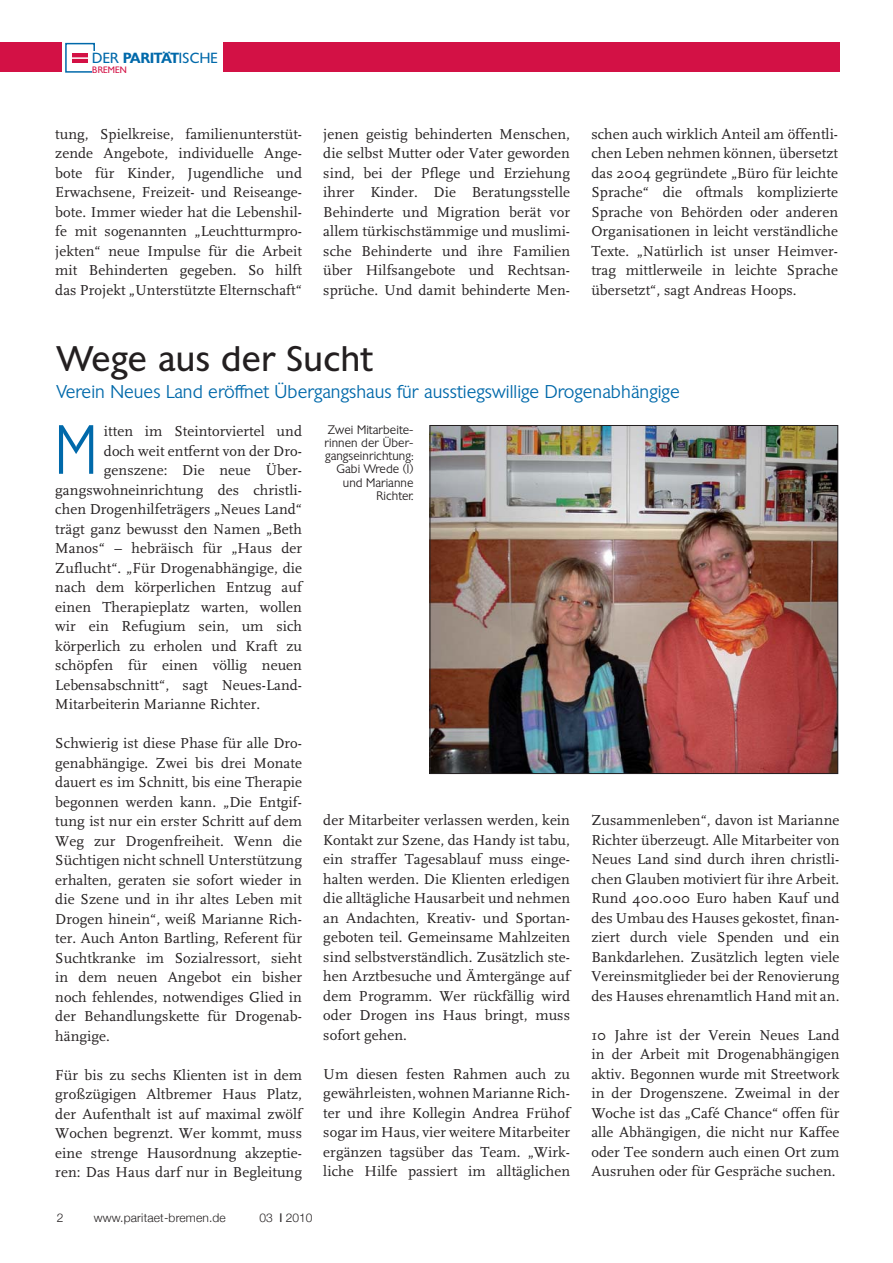
<style>
.page{position:relative;width:893px;height:1263px;background:#fff}
.page>*{position:absolute;margin:0;border:0;box-sizing:border-box;transform-origin:0 0}
.t1{font:300 67.5px "Chantilly";color:#0069aa;scale:.8 1}
.t2{font:34.5px "Chantilly";letter-spacing:.015em;color:#231f20}
.t3{font:300 18px "Chantilly";letter-spacing:.005em;color:#0069aa}
.t4{font:15px/19.5px "FF Scala";letter-spacing:.005em;color:#231f20;text-align:justify}
.t5{font:14.25px "Chantilly";letter-spacing:.02em;color:#0069aa}
.t6{font:300 12px/13.2px "Chantilly";letter-spacing:.005em;color:#231f20;text-align:right}
.t7{font:300 12px "Helvetica Neue";letter-spacing:.015em;color:#231f20}
.t8{font:9px "Chantilly";letter-spacing:.015em;color:#d31145}
.s1{font-weight:600}
.s2{font-family:"Chantilly";font-weight:400}
</style>
<div class="page">
<div style="left:0;top:43px;width:839px;height:29px;background:#d31145"></div>
<div style="left:62px;top:41px;width:160px;height:36px;background:#fff"></div>
<div style="left:65px;top:43px;width:30px;height:30px;border:2px solid #0069aa"></div>
<div style="left:72px;top:53px;width:16px;height:10px;background:#d31145"></div>
<div style="left:92px;top:51px;width:128px;height:25px;background:#fff"></div>
<hr style="left:69px;top:57px;width:20px;height:2px;background:#fff">
<img style="left:431px;top:427px;width:405px;height:345px">
<div style="left:429px;top:425px;width:409px;height:349px;border:1px solid #231f20"></div>
<p class="t5" style="left:92px;top:53px;width:127px">DER <span class="s1">PARITÄT</span>ISCHE</p>
<p class="t8" style="left:92px;top:66px;width:36px">BREMEN</p>
<p class="t4" style="left:55px;top:125px;width:248px">tung, Spielkreise, familienunterstüt&shy;zende Angebote, individuelle Ange&shy;bote für Kinder, Jugendliche und Erwachsene, Freizeit- und Reiseange&shy;bote. Immer wieder hat die Lebenshil&shy;fe mit sogenannten „Leuchtturmpro&shy;jekten“ neue Impulse für die Arbeit mit Behinderten gegeben. So hilft das Projekt „Unterstützte Elternschaft“</p>
<p class="t4" style="left:323px;top:125px;width:248px">jenen geistig behinderten Menschen, die selbst Mutter oder Vater geworden sind, bei der Pflege und Erziehung ihrer Kinder. Die Beratungsstelle Behinderte und Migration berät vor allem türkischstämmige und muslimi&shy;sche Behinderte und ihre Familien über Hilfsangebote und Rechtsan&shy;sprüche. Und damit behinderte Men-</p>
<p class="t4" style="left:591px;top:125px;width:248px">schen auch wirklich Anteil am öffentli&shy;chen Leben nehmen können, übersetzt das 2004 gegründete „Büro für leichte Sprache“ die oftmals komplizierte Sprache von Behörden oder anderen Organisationen in leicht verständliche Texte. „Natürlich ist unser Heimver&shy;trag mittlerweile in leichte Sprache übersetzt“, sagt Andreas Hoops.</p>
<h2 class="t2" style="left:57px;top:346px;width:317px">Wege aus der Sucht</h2>
<p class="t3" style="left:57px;top:385px;width:624px">Verein Neues Land eröffnet Übergangshaus für ausstiegswillige Drogenabhängige</p>
<h1 class="t1" style="left:55px;top:425px;width:53px">M</h1>
<p class="t4" style="left:104px;top:423px;width:199px">itten im Steintorviertel und</p>
<p class="t4" style="left:104px;top:443px;width:199px">doch weit entfernt von der Dro-</p>
<p class="t4" style="left:104px;top:462px;width:199px">genszene: Die neue Über-</p>
<p class="t4" style="left:55px;top:482px;width:248px">gangswohneinrichtung des christli-</p>
<p class="t4" style="left:55px;top:501px;width:248px">chen Drogenhilfeträgers „Neues Land“</p>
<p class="t4" style="left:55px;top:521px;width:248px">trägt ganz bewusst den Namen „Beth</p>
<p class="t4" style="left:55px;top:540px;width:248px">Manos“ – hebräisch für „Haus der</p>
<p class="t4" style="left:55px;top:560px;width:248px">Zuflucht“. „Für Drogenabhängige, die</p>
<p class="t4" style="left:55px;top:579px;width:248px">nach dem körperlichen Entzug auf</p>
<p class="t4" style="left:55px;top:599px;width:248px">einen Therapieplatz warten, wollen</p>
<p class="t4" style="left:55px;top:618px;width:248px">wir ein Refugium sein, um sich</p>
<p class="t4" style="left:55px;top:638px;width:248px">körperlich zu erholen und Kraft zu</p>
<p class="t4" style="left:55px;top:657px;width:248px">schöpfen für einen völlig neuen</p>
<p class="t4" style="left:55px;top:677px;width:248px">Lebensabschnitt“, sagt Neues-Land-</p>
<p class="t4" style="left:55px;top:696px;width:206px">Mitarbeiterin Marianne Richter.</p>
<p class="t4" style="left:55px;top:735px;width:248px">Schwierig ist diese Phase für alle Dro&shy;genabhängige. Zwei bis drei Monate dauert es im Schnitt, bis eine Therapie begonnen werden kann. „Die Entgif&shy;tung ist nur ein erster Schritt auf dem Weg zur Drogenfreiheit. Wenn die Süchtigen nicht schnell Unterstützung erhalten, geraten sie sofort wieder in die Szene und in ihr altes Leben mit Drogen hinein“, weiß Marianne Rich&shy;ter. Auch Anton Bartling, Referent für Suchtkranke im Sozialressort, sieht in dem neuen Angebot ein bisher noch fehlendes, notwendiges Glied in der Behandlungskette für Drogenab&shy;hängige.</p>
<p class="t4" style="left:55px;top:1067px;width:248px">Für bis zu sechs Klienten ist in dem großzügigen Altbremer Haus Platz, der Aufenthalt ist auf maximal zwölf Wochen begrenzt. Wer kommt, muss eine strenge Hausordnung akzeptie&shy;ren: Das Haus darf nur in Begleitung</p>
<p class="t6" style="left:324px;top:424px;width:91px">Zwei Mitarbeite&shy;rinnen der Über&shy;gangseinrichtung:<br>Gabi Wrede (l) und Marianne<br>Richter.</p>
<p class="t4" style="left:323px;top:812px;width:248px">der Mitarbeiter verlassen werden, kein Kontakt zur Szene, das Handy ist tabu, ein straffer Tagesablauf muss einge&shy;halten werden. Die Klienten erledigen die alltägliche Hausarbeit und nehmen an Andachten, Kreativ- und Sportan&shy;geboten teil. Gemeinsame Mahlzeiten sind selbstverständlich. Zusätzlich ste&shy;hen Arztbesuche und Ämtergänge auf dem Programm. Wer rückfällig wird oder Drogen ins Haus bringt, muss sofort gehen.</p>
<p class="t4" style="left:323px;top:1066px;width:248px">Um diesen festen Rahmen auch zu gewährleisten, wohnen Marianne Rich&shy;ter und ihre Kollegin Andrea Frühof sogar im Haus, vier weitere Mitarbeiter ergänzen tagsüber das Team. „Wirk&shy;liche Hilfe passiert im alltäglichen</p>
<p class="t7" style="left:57px;top:1210px;width:8px">2</p>
<p class="t7" style="left:94px;top:1210px;width:134px">www.paritaet-bremen.de</p>
<p class="t7" style="left:259px;top:1210px;width:54px">03 <span class="s2">fl</span> 2010</p>
<p class="t4" style="left:591px;top:812px;width:249px">Zusammenleben“, davon ist Marianne Richter überzeugt. Alle Mitarbeiter von Neues Land sind durch ihren christli&shy;chen Glauben motiviert für ihre Arbeit.<br>Rund 400.000 Euro haben Kauf und des Umbau des Hauses gekostet, finan&shy;ziert durch viele Spenden und ein Bankdarlehen. Zusätzlich legten viele Vereinsmitglieder bei der Renovierung des Hauses ehrenamtlich Hand mit an.</p>
<p class="t4" style="left:591px;top:1027px;width:249px">10 Jahre ist der Verein Neues Land in der Arbeit mit Drogenabhängigen aktiv. Begonnen wurde mit Streetwork in der Drogenszene. Zweimal in der Woche ist das „Café Chance“ offen für alle Abhängigen, die nicht nur Kaffee oder Tee sondern auch einen Ort zum Ausruhen oder für Gespräche suchen.</p>
</div>
